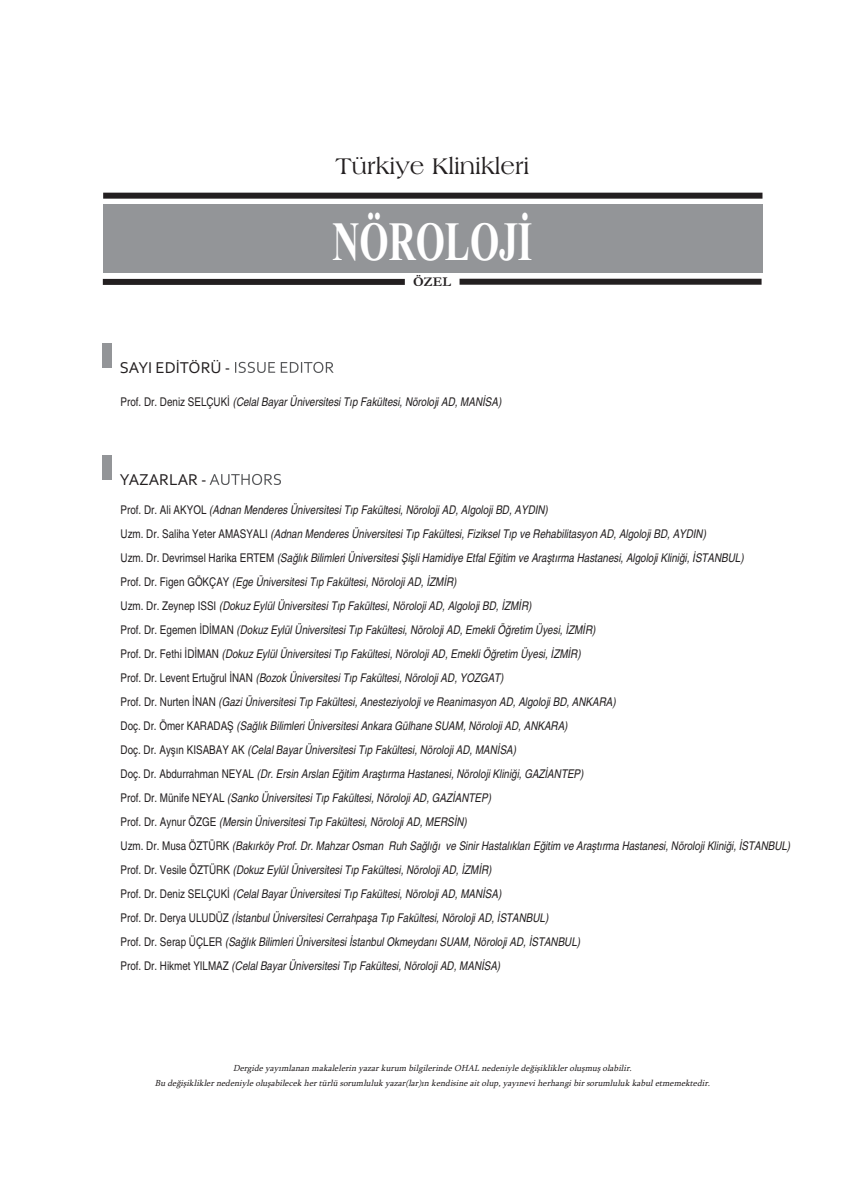
<style>
.page{position:relative;width:865px;height:1197px;background:#fff}
.page>*{position:absolute;margin:0;border:0;box-sizing:border-box;transform-origin:0 0}
.t1{font:700 55.35px "Times New Roman";color:#fff;scale:.68 1}
.t2{font:24px "Americana BT Roman";color:#231f20}
.t3{font:16.5px "Corbel";color:#231f20}
.t4{font:700 13.5px "Garamond";color:#231f20}
.t5{font:italic condensed 12px/24px "Helvetica";color:#231f20}
.t6{font:italic 9px/15px "Sylfaen";color:#231f20;text-align:center}
.s1{font-style:normal}
</style>
<div class="page">
<div style="left:103px;top:204px;width:659px;height:68px;background:#939598"></div>
<div style="left:103px;top:193px;width:659px;height:6px;background:#231f20"></div>
<div style="left:103px;top:279px;width:302px;height:6px;background:#231f20"></div>
<div style="left:459px;top:279px;width:302px;height:6px;background:#231f20"></div>
<div style="left:103px;top:343px;width:9px;height:25px;background:#939598"></div>
<div style="left:103px;top:455px;width:9px;height:25px;background:#939598"></div>
<svg style="left:235px;top:362px;width:67px;height:11px"></svg>
<svg style="left:210px;top:474px;width:71px;height:11px"></svg>
<h3 class="t3" style="left:120px;top:357px;width:112px">SAYI EDİTÖRÜ -</h3>
<h2 class="t2" style="left:335px;top:152px;width:195px">Türkiye Klinikleri</h2>
<h1 class="t1" style="left:332px;top:208px;width:296px">NÖROLOJİ</h1>
<p class="t4" style="left:413px;top:274px;width:39px">ÖZEL</p>
<p class="t5" style="left:121px;top:389px;width:382px"><span class="s1">Prof. Dr. Deniz SELÇUKİ</span> (Celal Bayar Üniversitesi Tıp Fakültesi, Nöroloji AD, MANİSA)</p>
<h3 class="t3" style="left:120px;top:469px;width:88px">YAZARLAR -</h3>
<p class="t5" style="left:121px;top:497px;width:671px"><span class="s1">Prof. Dr. Ali AKYOL</span> (Adnan Menderes Üniversitesi Tıp Fakültesi, Nöroloji AD, Algoloji BD, AYDIN)<br><span class="s1">Uzm. Dr. Saliha Yeter AMASYALI</span> (Adnan Menderes Üniversitesi Tıp Fakültesi, Fiziksel Tıp ve Rehabilitasyon AD, Algoloji BD, AYDIN)<br><span class="s1">Uzm. Dr. Devrimsel Harika ERTEM</span> (Sağlık Bilimleri Üniversitesi Şişli Hamidiye Etfal Eğitim ve Araştırma Hastanesi, Algoloji Kliniği, İSTANBUL)<br><span class="s1">Prof. Dr. Figen GÖKÇAY</span> (Ege Üniversitesi Tıp Fakültesi, Nöroloji AD, İZMİR)<br><span class="s1">Uzm. Dr. Zeynep ISSI</span> (Dokuz Eylül Üniversitesi Tıp Fakültesi, Nöroloji AD, Algoloji BD, İZMİR)<br><span class="s1">Prof. Dr. Egemen İDİMAN</span> (Dokuz Eylül Üniversitesi Tıp Fakültesi, Nöroloji AD, Emekli Öğretim Üyesi, İZMİR)<br><span class="s1">Prof. Dr. Fethi İDİMAN</span> (Dokuz Eylül Üniversitesi Tıp Fakültesi, Nöroloji AD, Emekli Öğretim Üyesi, İZMİR)<br><span class="s1">Prof. Dr. Levent Ertuğrul İNAN</span> (Bozok Üniversitesi Tıp Fakültesi, Nöroloji AD, YOZGAT)<br><span class="s1">Prof. Dr. Nurten İNAN</span> (Gazi Üniversitesi Tıp Fakültesi, Anesteziyoloji ve Reanimasyon AD, Algoloji BD, ANKARA)<br><span class="s1">Doç. Dr. Ömer KARADAŞ</span> (Sağlık Bilimleri Üniversitesi Ankara Gülhane SUAM, Nöroloji AD, ANKARA)<br><span class="s1">Doç. Dr. Ayşın KISABAY AK</span> (Celal Bayar Üniversitesi Tıp Fakültesi, Nöroloji AD, MANİSA)<br><span class="s1">Doç. Dr. Abdurrahman NEYAL</span> (Dr. Ersin Arslan Eğitim Araştırma Hastanesi, Nöroloji Kliniği, GAZİANTEP)<br><span class="s1">Prof. Dr. Münife NEYAL</span> (Sanko Üniversitesi Tıp Fakültesi, Nöroloji AD, GAZİANTEP)<br><span class="s1">Prof. Dr. Aynur ÖZGE</span> (Mersin Üniversitesi Tıp Fakültesi, Nöroloji AD, MERSİN)<br><span class="s1">Uzm. Dr. Musa ÖZTÜRK</span> (Bakırköy Prof. Dr. Mahzar Osman Ruh Sağlığı ve Sinir Hastalıkları Eğitim ve Araştırma Hastanesi, Nöroloji Kliniği, İSTANBUL)<br><span class="s1">Prof. Dr. Vesile ÖZTÜRK</span> (Dokuz Eylül Üniversitesi Tıp Fakültesi, Nöroloji AD, İZMİR)<br><span class="s1">Prof. Dr. Deniz SELÇUKİ</span> (Celal Bayar Üniversitesi Tıp Fakültesi, Nöroloji AD, MANİSA)<br><span class="s1">Prof. Dr. Derya ULUDÜZ</span> (İstanbul Üniversitesi Cerrahpaşa Tıp Fakültesi, Nöroloji AD, İSTANBUL)<br><span class="s1">Prof. Dr. Serap ÜÇLER</span> (Sağlık Bilimleri Üniversitesi İstanbul Okmeydanı SUAM, Nöroloji AD, İSTANBUL)<br><span class="s1">Prof. Dr. Hikmet YILMAZ</span> (Celal Bayar Üniversitesi Tıp Fakültesi, Nöroloji AD, MANİSA)</p>
<p class="t6" style="left:155px;top:1060px;width:559px">Dergide yayımlanan makalelerin yazar kurum bilgilerinde OHAL nedeniyle değişiklikler oluşmuş olabilir.<br>Bu değişiklikler nedeniyle oluşabilecek her türlü sorumluluk yazar(lar)ın kendisine ait olup, yayınevi herhangi bir sorumluluk kabul etmemektedir.</p>
</div>
